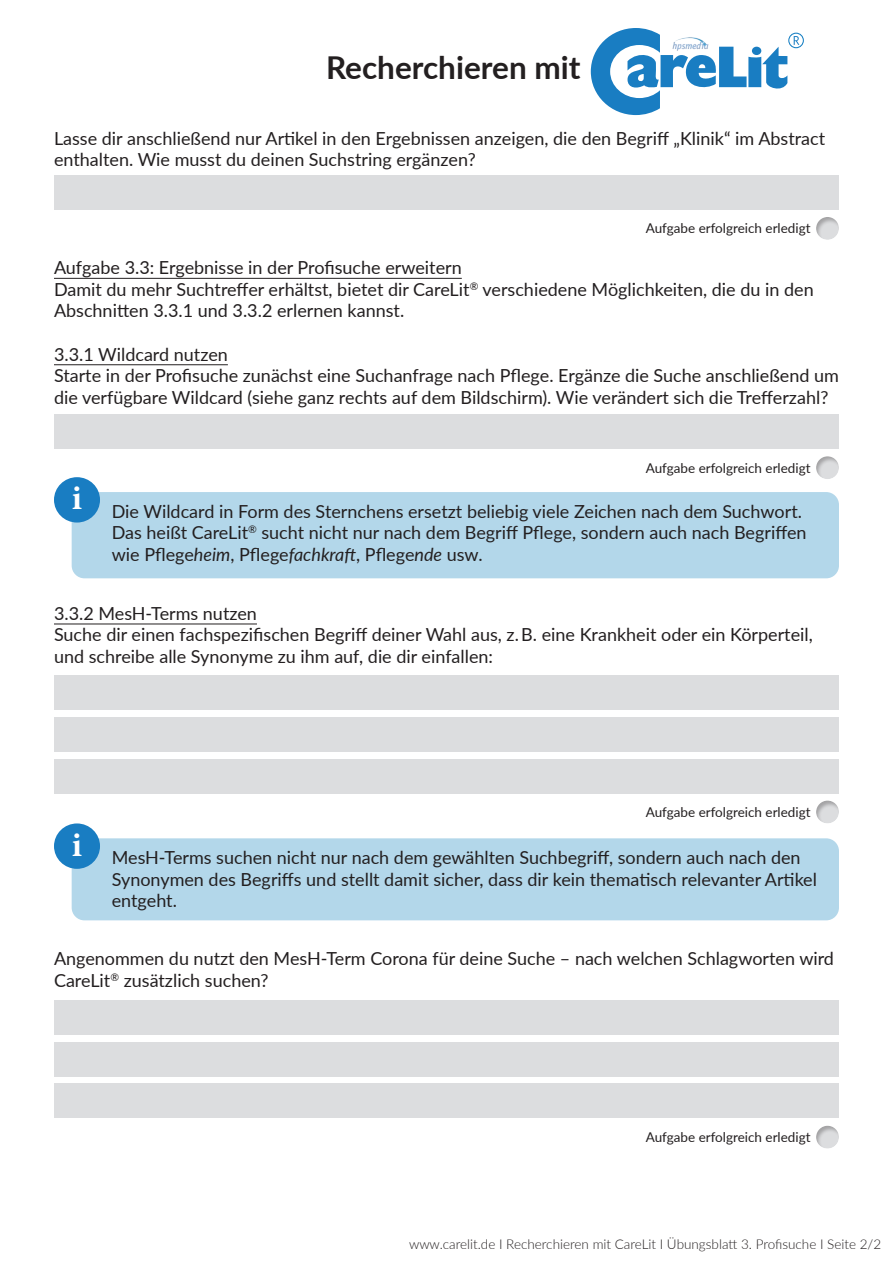
<style>
.page{position:relative;width:893px;height:1263px;background:#fff}
.page>*{position:absolute;margin:0;border:0;box-sizing:border-box;transform-origin:0 0}
.t1{font:700 31.5px "Lato";color:#231f20}
.t2{font:18px/21.6px "Lato";color:#231f20}
.t3{font:13.5px "Lato";color:#231f20}
.t4{font:300 13.5px "Lato";color:#231f20}
.s1{font-style:italic}
</style>
<div class="page">
<hr style="left:54px;top:278px;width:408px;height:1px;background:#231f20">
<hr style="left:54px;top:364px;width:174px;height:1px;background:#231f20">
<hr style="left:54px;top:624px;width:203px;height:1px;background:#231f20">
<div style="left:54px;top:676px;width:784px;height:34px;background:#dcdddf"></div>
<svg style="left:591px;top:28px;width:196px;height:87px"></svg>
<svg style="left:794px;top:36px;width:5px;height:9px"></svg>
<div style="left:788px;top:33px;width:16px;height:15px;border:1px solid #127dc2;border-radius:50%"></div>
<img style="left:667px;top:34px;width:46px;height:21px">
<div style="left:813px;top:217px;width:27px;height:25px;background:#231f20;opacity:.3"></div>
<div style="left:54px;top:718px;width:784px;height:34px;background:#dcdddf"></div>
<div style="left:54px;top:759px;width:784px;height:34px;background:#dcdddf"></div>
<div style="left:72px;top:838px;width:767px;height:82px;background:#b3d7ea;border-radius:13px"></div>
<div style="left:54px;top:823px;width:46px;height:46px;background:#197dc2;border-radius:50%"></div>
<div style="left:813px;top:456px;width:27px;height:25px;background:#231f20;opacity:.3"></div>
<div style="left:813px;top:800px;width:27px;height:26px;background:#231f20;opacity:.3"></div>
<div style="left:54px;top:176px;width:784px;height:34px;background:#dcdddf"></div>
<div style="left:54px;top:415px;width:784px;height:34px;background:#dcdddf"></div>
<div style="left:72px;top:492px;width:767px;height:86px;background:#b3d7ea;border-radius:13px"></div>
<div style="left:54px;top:477px;width:46px;height:45px;background:#197dc2;border-radius:50%"></div>
<div style="left:54px;top:1000px;width:784px;height:34px;background:#dcdddf"></div>
<div style="left:54px;top:1042px;width:784px;height:34px;background:#dcdddf"></div>
<div style="left:54px;top:1084px;width:784px;height:34px;background:#dcdddf"></div>
<div style="left:813px;top:1125px;width:27px;height:26px;background:#231f20;opacity:.3"></div>
<h1 class="t1" style="left:326px;top:45px;width:256px">Recherchieren mit</h1>
<p class="t2" style="left:54px;top:126px;width:773px">Lasse dir anschließend nur Artikel in den Ergebnissen anzeigen, die den Begriff „Klinik“ im Abstract enthalten. Wie musst du deinen Suchstring ergänzen?</p>
<p class="t3" style="left:646px;top:219px;width:166px">Aufgabe erfolgreich erledigt</p>
<p class="t2" style="left:54px;top:256px;width:761px">Aufgabe 3.3: Ergebnisse in der Profisuche erweitern<br>Damit du mehr Suchtreffer erhältst, bietet dir CareLit<sup>®</sup> verschiedene Möglichkeiten, die du in den<br>Abschnitten 3.3.1 und 3.3.2 erlernen kannst.</p>
<p class="t2" style="left:54px;top:342px;width:786px">3.3.1 Wildcard nutzen<br>Starte in der Profisuche zunächst eine Suchanfrage nach Pflege. Ergänze die Suche anschließend um die verfügbare Wildcard (siehe ganz rechts auf dem Bildschirm). Wie verändert sich die Trefferzahl?</p>
<p class="t3" style="left:646px;top:458px;width:166px">Aufgabe erfolgreich erledigt</p>
<p class="t2" style="left:112px;top:500px;width:696px;text-indent:-40px"><sup>i</sup> Die Wildcard in Form des Sternchens ersetzt beliebig viele Zeichen nach dem Suchwort.<br>Das heißt CareLit<sup>®</sup> sucht nicht nur nach dem Begriff Pflege, sondern auch nach Begriffen wie Pflege<span class="s1">heim</span>, Pflege<span class="s1">fachkraft</span>, Pflege<span class="s1">nde</span> usw.</p>
<p class="t2" style="left:54px;top:602px;width:760px">3.3.2 MesH-Terms nutzen<br>Suche dir einen fachspezifischen Begriff deiner Wahl aus, z. B. eine Krankheit oder ein Körperteil, und schreibe alle Synonyme zu ihm auf, die dir einfallen:</p>
<p class="t3" style="left:646px;top:802px;width:166px">Aufgabe erfolgreich erledigt</p>
<p class="t2" style="left:112px;top:846px;width:707px;text-indent:-40px"><sup>i</sup> MesH-Terms suchen nicht nur nach dem gewählten Suchbegriff, sondern auch nach den<br>Synonymen des Begriffs und stellt damit sicher, dass dir kein thematisch relevanter Artikel entgeht.</p>
<p class="t2" style="left:54px;top:947px;width:781px">Angenommen du nutzt den MesH-Term Corona für deine Suche – nach welchen Schlagworten wird<br>CareLit<sup>®</sup> zusätzlich suchen?</p>
<p class="t3" style="left:646px;top:1127px;width:166px">Aufgabe erfolgreich erledigt</p>
<p class="t4" style="left:409px;top:1235px;width:474px">www.carelit.de I Recherchieren mit CareLit I Übungsblatt 3. Profisuche I Seite 2/2</p>
</div>
